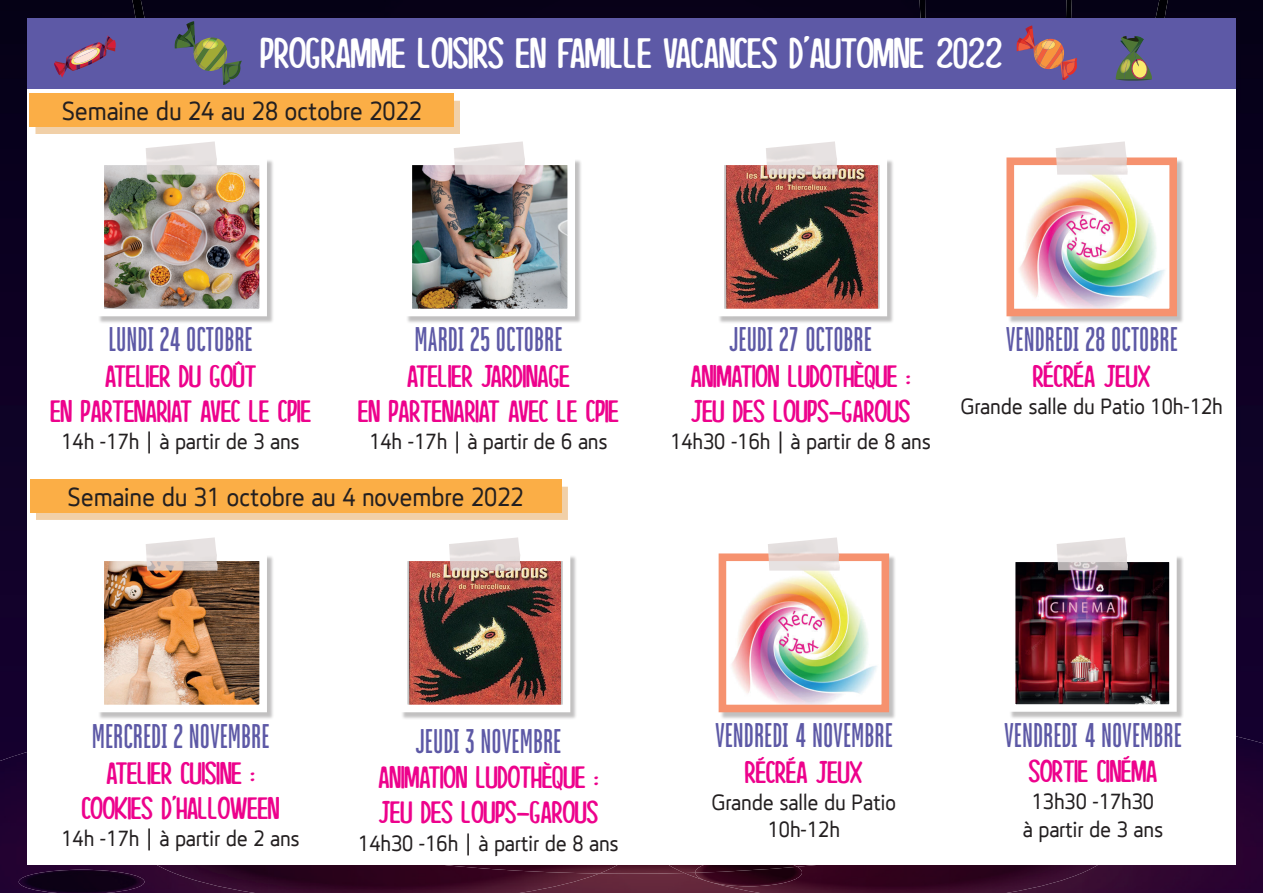
<style>
.page{position:relative;width:1263px;height:893px;background:#fff}
.page>*{position:absolute;margin:0;border:0;box-sizing:border-box;transform-origin:0 0}
.t1{font:40.5px "Working Together";color:#fff}
.t2{font:34.5px "Mundane Nouveau";color:#5d59a6}
.t3{font:29.4px/35.4px "Working Together";color:#ed028c;text-align:center}
.t4{font:26.85px "LT Reponse";color:#231f20}
.t5{font:22.8px/27.3px "LT Reponse";color:#231f20;text-align:center}
</style>
<div class="page">
<img style="left:0;top:0;width:102px;height:679px">
<img style="left:1240px;top:0;width:23px;height:679px">
<div style="left:480px;top:0;width:382px;height:18px;background:#080118"></div>
<img style="left:0;top:679px;width:1263px;height:214px">
<img style="left:137px;top:864px;width:462px;height:29px">
<img style="left:269px;top:864px;width:368px;height:9px">
<img style="left:684px;top:864px;width:432px;height:29px">
<img style="left:650px;top:864px;width:341px;height:9px">
<img style="left:1083px;top:0;width:101px;height:18px">
<img style="left:116px;top:0;width:101px;height:18px">
<img style="left:919px;top:0;width:153px;height:18px">
<img style="left:695px;top:867px;width:107px;height:19px">
<img style="left:695px;top:864px;width:102px;height:9px">
<img style="left:19px;top:870px;width:125px;height:23px">
<div style="left:27px;top:29px;width:1208px;height:835px;background:#fff"></div>
<div style="left:36px;top:101px;width:424px;height:33px;background:#f1d0a8"></div>
<div style="left:30px;top:94px;width:424px;height:33px;background:#fbae46"></div>
<div style="left:36px;top:486px;width:531px;height:34px;background:#edc18b;opacity:.75"></div>
<div style="left:30px;top:479px;width:531px;height:33px;background:#fbae46"></div>
<div style="left:98px;top:159px;width:176px;height:164px;background:#231f20;opacity:.28"></div>
<img style="left:105px;top:166px;width:153px;height:141px">
<div style="left:96px;top:157px;width:171px;height:159px;border:8px solid #fff"></div>
<img style="left:146px;top:141px;width:72px;height:34px">
<div style="left:98px;top:555px;width:176px;height:164px;background:#231f20;opacity:.28"></div>
<img style="left:105px;top:562px;width:153px;height:141px">
<div style="left:96px;top:553px;width:171px;height:159px;border:8px solid #fff"></div>
<img style="left:146px;top:537px;width:72px;height:34px">
<div style="left:406px;top:159px;width:176px;height:164px;background:#231f20;opacity:.28"></div>
<img style="left:413px;top:166px;width:153px;height:141px">
<div style="left:404px;top:157px;width:171px;height:159px;border:8px solid #fff"></div>
<img style="left:454px;top:141px;width:72px;height:34px">
<div style="left:401px;top:555px;width:176px;height:164px;background:#231f20;opacity:.28"></div>
<img style="left:409px;top:562px;width:152px;height:141px">
<div style="left:400px;top:553px;width:170px;height:159px;border:8px solid #fff"></div>
<img style="left:449px;top:537px;width:72px;height:34px">
<div style="left:718px;top:159px;width:176px;height:164px;background:#231f20;opacity:.28"></div>
<img style="left:726px;top:166px;width:151px;height:141px">
<div style="left:717px;top:157px;width:170px;height:159px;border:8px solid #fff"></div>
<img style="left:766px;top:141px;width:72px;height:34px">
<div style="left:1008px;top:159px;width:176px;height:164px;background:#231f20;opacity:.28"></div>
<img style="left:1015px;top:166px;width:153px;height:141px">
<div style="left:1006px;top:157px;width:171px;height:159px;border:8px solid #f6926f"></div>
<img style="left:1056px;top:141px;width:72px;height:34px">
<div style="left:720px;top:555px;width:176px;height:164px;background:#231f20;opacity:.28"></div>
<img style="left:728px;top:562px;width:152px;height:141px">
<div style="left:719px;top:553px;width:170px;height:159px;border:8px solid #f6926f"></div>
<img style="left:768px;top:537px;width:72px;height:34px">
<div style="left:27px;top:18px;width:1208px;height:70px;background:#5d59a6"></div>
<div style="left:1009px;top:556px;width:175px;height:163px;background:#231f20;opacity:.28"></div>
<img style="left:1017px;top:563px;width:151px;height:140px">
<div style="left:1008px;top:554px;width:169px;height:158px;border:8px solid #fff"></div>
<img style="left:1057px;top:537px;width:71px;height:33px">
<svg style="left:1017px;top:25px;width:60px;height:55px"></svg>
<svg style="left:1116px;top:36px;width:36px;height:45px"></svg>
<svg style="left:54px;top:35px;width:62px;height:43px"></svg>
<img style="left:72px;top:47px;width:25px;height:12px">
<img style="left:75px;top:49px;width:20px;height:10px">
<svg style="left:174px;top:21px;width:68px;height:64px"></svg>
<h1 class="t1" style="left:261px;top:30px;width:743px">PROGRAMME LOISIRS EN FAMILLE VACANCES D’AUTOMNE 2022</h1>
<p class="t4" style="left:62px;top:92px;width:362px">Semaine du 24 au 28 octobre 2022</p>
<p class="t2" style="left:109px;top:323px;width:145px">LUNDI 24 OCTOBRE</p>
<p class="t3" style="left:50px;top:359px;width:262px">ATELIER DU GOÛT<br>EN PARTENARIAT AVEC LE CPIE</p>
<p class="t5" style="left:62px;top:428px;width:240px">14h -17h | à partir de 3 ans</p>
<p class="t2" style="left:415px;top:323px;width:149px">MARDI 25 OCTOBRE</p>
<p class="t3" style="left:358px;top:359px;width:262px">ATELIER JARDINAGE<br>EN PARTENARIAT AVEC LE CPIE</p>
<p class="t5" style="left:369px;top:428px;width:240px">14h -17h | à partir de 6 ans</p>
<p class="t4" style="left:67px;top:477px;width:458px">Semaine du 31 octobre au 4 novembre 2022</p>
<p class="t2" style="left:729px;top:323px;width:144px">JEUDI 27 OCTOBRE</p>
<p class="t3" style="left:691px;top:359px;width:221px;text-align:left">ANIMATION LUDOTHÈQUE :<br>JEU DES LOUPS-GAROUS</p>
<p class="t5" style="left:670px;top:428px;width:262px">14h30 -16h | à partir de 8 ans</p>
<p class="t2" style="left:1006px;top:323px;width:173px">VENDREDI 28 OCTOBRE</p>
<p class="t3" style="left:1033px;top:359px;width:119px">RÉCRÉA JEUX</p>
<p class="t5" style="left:961px;top:392px;width:263px">Grande salle du Patio 10h-12h</p>
<p class="t2" style="left:92px;top:720px;width:179px">MERCREDI 2 NOVEMBRE</p>
<p class="t3" style="left:82px;top:756px;width:199px">ATELIER CUISINE :<br>COOKIES D’HALLOWEEN</p>
<p class="t5" style="left:62px;top:825px;width:240px">14h -17h | à partir de 2 ans</p>
<p class="t2" style="left:416px;top:725px;width:147px">JEUDI 3 NOVEMBRE</p>
<p class="t3" style="left:379px;top:760px;width:221px;text-align:left">ANIMATION LUDOTHÈQUE :<br>JEU DES LOUPS-GAROUS</p>
<p class="t5" style="left:358px;top:829px;width:262px">14h30 -16h | à partir de 8 ans</p>
<p class="t2" style="left:715px;top:719px;width:179px">VENDREDI 4 NOVEMBRE</p>
<p class="t3" style="left:745px;top:755px;width:119px">RÉCRÉA JEUX</p>
<p class="t5" style="left:712px;top:788px;width:186px">Grande salle du Patio<br>10h-12h</p>
<p class="t2" style="left:1004px;top:719px;width:179px">VENDREDI 4 NOVEMBRE</p>
<p class="t3" style="left:1029px;top:754px;width:130px">SORTIE CINÉMA</p>
<p class="t5" style="left:1023px;top:788px;width:142px">13h30 -17h30<br>à partir de 3 ans</p>
</div>
